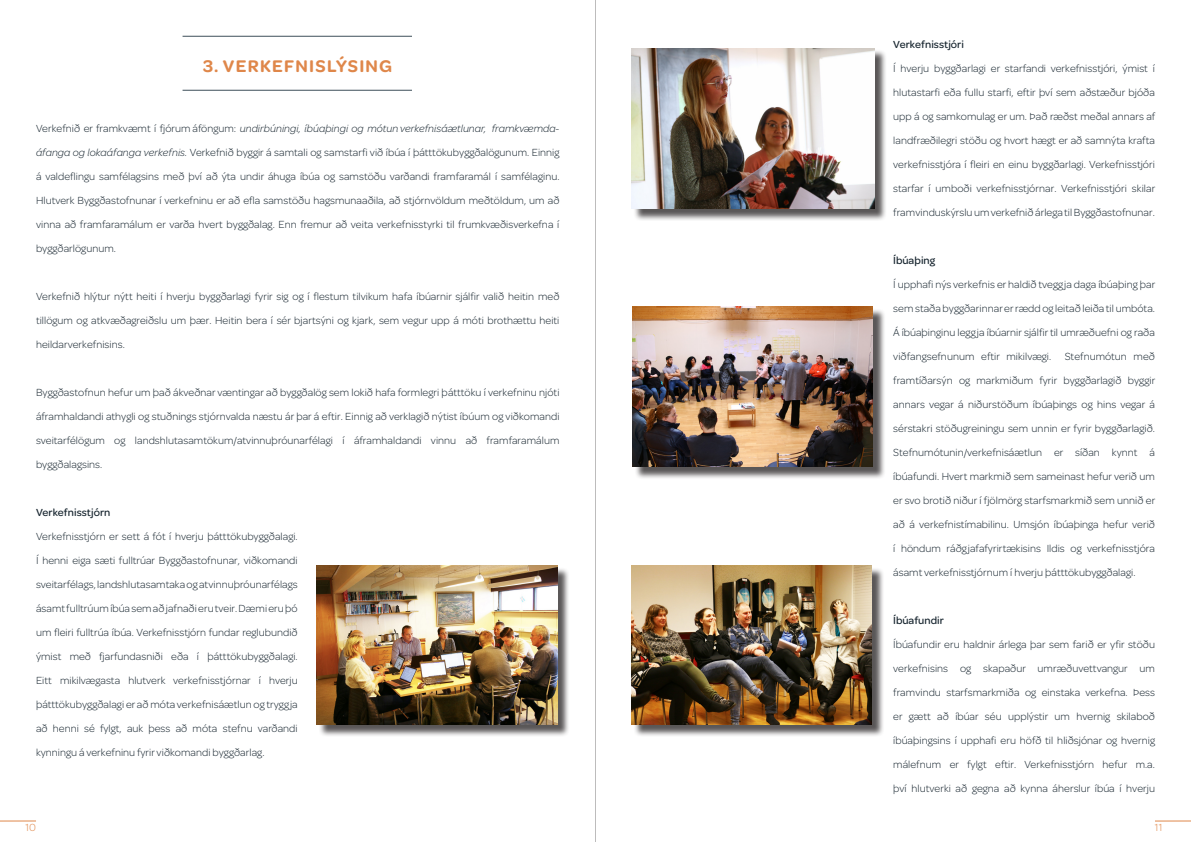
<style>
.page{position:relative;width:1191px;height:842px;background:#fff}
.page>*{position:absolute;margin:0;border:0;box-sizing:border-box;transform-origin:0 0}
.Large_Title{font:600 18px "Omnes";letter-spacing:.07em;color:#df874a}
.Body_Text{font:300 11px/24px "Omnes";letter-spacing:.005em;color:#16242e;text-align:justify}
.Body_Text-2{font:500 11px "Omnes";letter-spacing:.005em;color:#16242e}
.t1{font:300 11px "Omnes";color:#df874a}
.s1{font-style:italic}
</style>
<div class="page">
<hr style="left:0;top:820px;width:36px;height:1px;background:#df874a">
<hr style="left:1155px;top:820px;width:36px;height:1px;background:#df874a">
<hr style="left:595px;top:0;width:1px;height:842px;background:#231f20">
<hr style="left:182px;top:36px;width:230px;height:1px;background:#3e4f59">
<hr style="left:182px;top:90px;width:230px;height:1px;background:#3e4f59">
<div style="left:318px;top:567px;width:251px;height:170px;background:#231f20;opacity:.75"></div>
<img style="left:317px;top:565px;width:240px;height:160px">
<div style="left:633px;top:50px;width:253px;height:171px;background:#231f20;opacity:.75"></div>
<img style="left:631px;top:48px;width:243px;height:161px">
<div style="left:634px;top:308px;width:251px;height:171px;background:#231f20;opacity:.75"></div>
<img style="left:632px;top:307px;width:240px;height:160px">
<div style="left:633px;top:567px;width:251px;height:170px;background:#231f20;opacity:.75"></div>
<img style="left:631px;top:565px;width:240px;height:160px">
<p class="Large_Title" style="left:203px;top:54px;width:191px">3. VERKEFNISLÝSING</p>
<p class="Body_Text" style="left:36px;top:116px;width:525px">Verkefnið er framkvæmt í fjórum áföngum: <span class="s1">undirbúningi, íbúaþingi og mótun verkefnisáætlunar, framkvæmda&shy;áfanga og lokaáfanga verkefnis.</span> Verkefnið byggir á samtali og samstarfi við íbúa í þátttökubyggðalögunum. Einnig á valdeflingu samfélagsins með því að ýta undir áhuga íbúa og samstöðu varðandi framfaramál í samfélaginu.<br>Hlutverk Byggðastofnunar í verkefninu er að efla samstöðu hagsmunaaðila, að stjórnvöldum meðtöldum, um að vinna að framfaramálum er varða hvert byggðalag. Enn fremur að veita verkefnisstyrki til frumkvæðisverkefna í byggðarlögunum.</p>
<p class="Body_Text" style="left:36px;top:284px;width:525px">Verkefnið hlýtur nýtt heiti í hverju byggðarlagi fyrir sig og í flestum tilvikum hafa íbúarnir sjálfir valið heitin með tillögum og atkvæðagreiðslu um þær. Heitin bera í sér bjartsýni og kjark, sem vegur upp á móti brothættu heiti heildarverkefnisins.</p>
<p class="Body_Text" style="left:36px;top:380px;width:525px">Byggðastofnun hefur um það ákveðnar væntingar að byggðalög sem lokið hafa formlegri þátttöku í verkefninu njóti áframhaldandi athygli og stuðnings stjórnvalda næstu ár þar á eftir. Einnig að verklagið nýtist íbúum og viðkomandi sveitarfélögum og landshlutasamtökum/atvinnuþróunarfélagi í áframhaldandi vinnu að framfaramálum byggðalagsins.</p>
<p class="Body_Text-2" style="left:36px;top:505px;width:76px">Verkefnisstjórn</p>
<p class="Body_Text" style="left:36px;top:524px;width:263px">Verkefnisstjórn er sett á fót í hverju þátttökubyggðalagi.<br>Í henni eiga sæti fulltrúar Byggðastofnunar, viðkomandi sveitarfélags, landshlutasamtaka og atvinnuþróunarfélags ásamt fulltrúum íbúa sem að jafnaði eru tveir. Dæmi eru þó um fleiri fulltrúa íbúa. Verkefnisstjórn fundar reglubundið ýmist með fjarfundasniði eða í þátttökubyggðalagi.<br>Eitt mikilvægasta hlutverk verkefnisstjórnar í hverju þátttökubyggðalagi er að móta verkefnisáætlun og tryggja að henni sé fylgt, auk þess að móta stefnu varðandi kynningu á verkefninu fyrir viðkomandi byggðarlag.</p>
<p class="Body_Text-2" style="left:893px;top:37px;width:72px">Verkefnisstjóri</p>
<p class="Body_Text" style="left:893px;top:56px;width:264px">Í hverju byggðarlagi er starfandi verkefnisstjóri, ýmist í hlutastarfi eða fullu starfi, eftir því sem aðstæður bjóða upp á og samkomulag er um. Það ræðst meðal annars af landfræðilegri stöðu og hvort hægt er að samnýta krafta verkefnisstjóra í fleiri en einu byggðarlagi. Verkefnisstjóri starfar í umboði verkefnisstjórnar. Verkefnisstjóri skilar framvinduskýrslu um verkefnið árlega til Byggðastofnunar.</p>
<p class="Body_Text-2" style="left:893px;top:253px;width:43px">Íbúaþing</p>
<p class="Body_Text" style="left:893px;top:272px;width:263px">Í upphafi nýs verkefnis er haldið tveggja daga íbúaþing þar sem staða byggðarinnar er rædd og leitað leiða til umbóta.<br>Á íbúaþinginu leggja íbúarnir sjálfir til umræðuefni og raða viðfangsefnunum eftir mikilvægi. Stefnumótun með framtíðarsýn og markmiðum fyrir byggðarlagið byggir annars vegar á niðurstöðum íbúaþings og hins vegar á sérstakri stöðugreiningu sem unnin er fyrir byggðarlagið.<br>Stefnumótunin/verkefnisáætlun er síðan kynnt á íbúafundi. Hvert markmið sem sameinast hefur verið um er svo brotið niður í fjölmörg starfsmarkmið sem unnið er að á verkefnistímabilinu. Umsjón íbúaþinga hefur verið í höndum ráðgjafafyrirtækisins Ildis og verkefnisstjóra ásamt verkefnisstjórnum í hverju þátttökubyggðalagi.</p>
<p class="Body_Text-2" style="left:893px;top:613px;width:52px">Íbúafundir</p>
<p class="Body_Text" style="left:893px;top:632px;width:263px">Íbúafundir eru haldnir árlega þar sem farið er yfir stöðu verkefnisins og skapaður umræðuvettvangur um framvindu starfsmarkmiða og einstaka verkefna. Þess er gætt að íbúar séu upplýstir um hvernig skilaboð íbúaþingsins í upphafi eru höfð til hliðsjónar og hvernig málefnum er fylgt eftir. Verkefnisstjórn hefur m.a. því hlutverki að gegna að kynna áherslur íbúa í hverju</p>
<p class="t1" style="left:25px;top:820px;width:12px">10</p>
<p class="t1" style="left:1155px;top:820px;width:9px">11</p>
</div>
